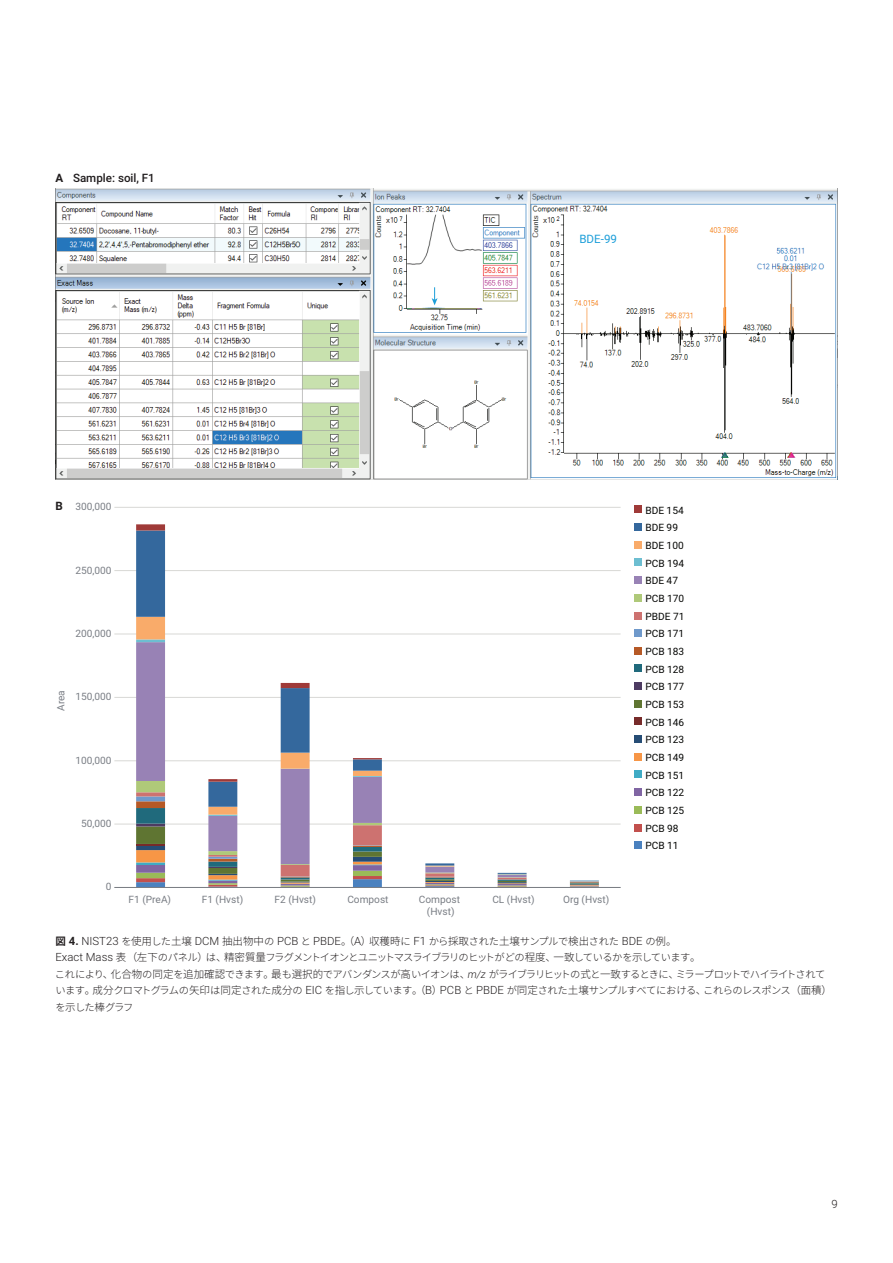
<style>
.page{position:relative;width:893px;height:1263px;background:#fff}
.page>*{position:absolute;margin:0;border:0;box-sizing:border-box;transform-origin:0 0}
.t1{font:500 11.55px "Roboto";color:#211d1e}
.t2{font:11.55px "Roboto";color:#1c9ed9}
.t3{font:700 11.55px "Roboto";color:#211d1e}
.t4{font:300 11.4px "Roboto";color:#231f20}
.t5{font:300 10.35px/16.5px "Noto Sans CJ Kjp";letter-spacing:-.08em;color:#231f20}
.t6{font:10.2px/17.7px "Roboto";color:#040503}
.t7{font:10.2px/12.1px "Roboto";color:#797d84;text-align:center}
.s1{font-weight:700}
.s2{font-family:"Noto Sans CJ Kjp";font-weight:700;font-size:10.5px}
.s3{font-family:"Noto Sans CJ Kjp";font-size:10.35px}
.s4{font-family:"Noto Sans CJ Kjp";font-size:10.5px}
.s5{font-family:"Roboto";font-size:11.4px}
.s6{font-size:10.5px}
.s7{font-family:"Roboto";font-style:italic;font-size:10.5px}
</style>
<div class="page">
<img style="left:56px;top:188px;width:782px;height:292px">
<hr style="left:114px;top:824px;width:507px;height:1px;background:#d8d8d5">
<hr style="left:114px;top:760px;width:507px;height:1px;background:#d8d8d5">
<hr style="left:114px;top:697px;width:507px;height:1px;background:#d8d8d5">
<hr style="left:114px;top:634px;width:507px;height:1px;background:#d8d8d5">
<hr style="left:114px;top:570px;width:507px;height:1px;background:#d8d8d5">
<hr style="left:114px;top:507px;width:507px;height:1px;background:#d8d8d5">
<svg style="left:136px;top:881px;width:463px;height:6px"></svg>
<svg style="left:136px;top:633px;width:463px;height:248px"></svg>
<svg style="left:136px;top:524px;width:246px;height:258px"></svg>
<div style="left:634px;top:505px;width:8px;height:8px;background:#9f3a38"></div>
<div style="left:634px;top:523px;width:8px;height:8px;background:#34689d"></div>
<div style="left:634px;top:541px;width:8px;height:8px;background:#f9ab6a"></div>
<div style="left:634px;top:558px;width:8px;height:8px;background:#6dbed1"></div>
<div style="left:634px;top:576px;width:8px;height:8px;background:#9882b5"></div>
<div style="left:634px;top:594px;width:8px;height:8px;background:#afc979"></div>
<div style="left:634px;top:612px;width:8px;height:7px;background:#cd7270"></div>
<div style="left:634px;top:629px;width:8px;height:8px;background:#6f99cb"></div>
<div style="left:634px;top:647px;width:8px;height:8px;background:#b65926"></div>
<div style="left:634px;top:664px;width:8px;height:8px;background:#206a7c"></div>
<div style="left:634px;top:682px;width:8px;height:8px;background:#4d3b62"></div>
<div style="left:634px;top:700px;width:8px;height:8px;background:#5f7532"></div>
<div style="left:634px;top:717px;width:8px;height:8px;background:#772b2a"></div>
<div style="left:634px;top:735px;width:8px;height:8px;background:#264d75"></div>
<div style="left:634px;top:753px;width:8px;height:8px;background:#f79646"></div>
<div style="left:634px;top:771px;width:8px;height:7px;background:#3fabc5"></div>
<div style="left:634px;top:788px;width:8px;height:8px;background:#8065a3"></div>
<div style="left:634px;top:806px;width:8px;height:8px;background:#9abb58"></div>
<div style="left:634px;top:823px;width:8px;height:8px;background:#c2504d"></div>
<div style="left:634px;top:841px;width:8px;height:8px;background:#4a81bf"></div>
<hr style="left:114px;top:887px;width:507px;height:1px;background:#797d84">
<svg style="left:432px;top:288px;width:6px;height:17px"></svg>
<p class="t1" style="left:56px;top:170px;width:101px"><span class="s1">A</span> Sample: soil, F1</p>
<p class="t2" style="left:579px;top:230px;width:39px">BDE-99</p>
<p class="t3" style="left:56px;top:497px;width:9px">B</p>
<p class="t7" style="left:76px;top:500px;width:38px">300,000</p>
<p class="t7" style="left:76px;top:564px;width:38px">250,000</p>
<p class="t7" style="left:76px;top:627px;width:38px">200,000</p>
<p class="t7" style="left:54px;top:711px;width:22px;rotate:-90deg">Area</p>
<p class="t7" style="left:76px;top:690px;width:38px">150,000</p>
<p class="t7" style="left:76px;top:754px;width:38px">100,000</p>
<p class="t7" style="left:81px;top:817px;width:32px">50,000</p>
<p class="t7" style="left:106px;top:880px;width:7px">0</p>
<p class="t7" style="left:129px;top:893px;width:44px">F1 (PreA)</p>
<p class="t7" style="left:202px;top:893px;width:43px">F1 (Hvst)</p>
<p class="t7" style="left:275px;top:893px;width:43px">F2 (Hvst)</p>
<p class="t7" style="left:347px;top:893px;width:43px">Compost</p>
<p class="t7" style="left:419px;top:893px;width:43px">Compost (Hvst)</p>
<p class="t7" style="left:492px;top:893px;width:44px">CL (Hvst)</p>
<p class="t7" style="left:563px;top:893px;width:48px">Org (Hvst)</p>
<p class="t6" style="left:645px;top:501px;width:41px">BDE 154<br>BDE 99<br>BDE 100<br>PCB 194<br>BDE 47<br>PCB 170<br>PBDE 71<br>PCB 171<br>PCB 183<br>PCB 128<br>PCB 177<br>PCB 153<br>PCB 146<br>PCB 123<br>PCB 149<br>PCB 151<br>PCB 122<br>PCB 125<br>PCB 98<br>PCB 11</p>
<p class="t4" style="left:56px;top:933px;width:623px"><span class="s2">図</span> <span class="s1">4.</span> NIST23 <span class="s3">を</span><span class="s4">使用</span><span class="s3">した</span><span class="s4">土壌</span> DCM <span class="s4">抽出物中</span><span class="s3">の</span> PCB <span class="s3">と</span> PBDE<span class="s4">。（</span>A<span class="s4">）収穫時</span><span class="s3">に</span> F1 <span class="s3">から</span><span class="s4">採取</span><span class="s3">された</span><span class="s4">土壌</span><span class="s3">サンプルで</span><span class="s4">検出</span><span class="s3">された</span> BDE <span class="s3">の</span><span class="s4">例。</span></p>
<p class="t5" style="left:55px;top:949px;width:778px"><span class="s5">Exact Mass</span> <span class="s6">表（左下</span>のパネル<span class="s6">）</span>は<span class="s6">、精密質量</span>フラグメントイオンとユニットマスライブラリのヒットがどの<span class="s6">程度、一致</span>しているかを<span class="s6">示</span>しています<span class="s6">。<br></span>これにより<span class="s6">、化合物</span>の<span class="s6">同定</span>を<span class="s6">追加確認</span>できます<span class="s6">。最</span>も<span class="s6">選択的</span>でアバンダンスが<span class="s6">高</span>いイオンは<span class="s6">、</span><span class="s7">m/z</span> がライブラリヒットの<span class="s6">式</span>と<span class="s6">一致</span>するときに<span class="s6">、</span>ミラープロットでハイライトされています<span class="s6">。成分</span>クロマトグラムの<span class="s6">矢印</span>は<span class="s6">同定</span>された<span class="s6">成分</span>の <span class="s5">EIC</span> を<span class="s6">指</span>し<span class="s6">示</span>しています<span class="s6">。（</span><span class="s5">B</span><span class="s6">）</span><span class="s5">PCB</span> と <span class="s5">PBDE</span> が<span class="s6">同定</span>された<span class="s6">土壌</span>サンプルすべてにおける<span class="s6">、</span>これらのレスポンス<span class="s6">（面積）</span>を<span class="s6">示</span>した<span class="s6">棒</span>グラフ</p>
<p class="t4" style="left:831px;top:1196px;width:8px">9</p>
</div>
